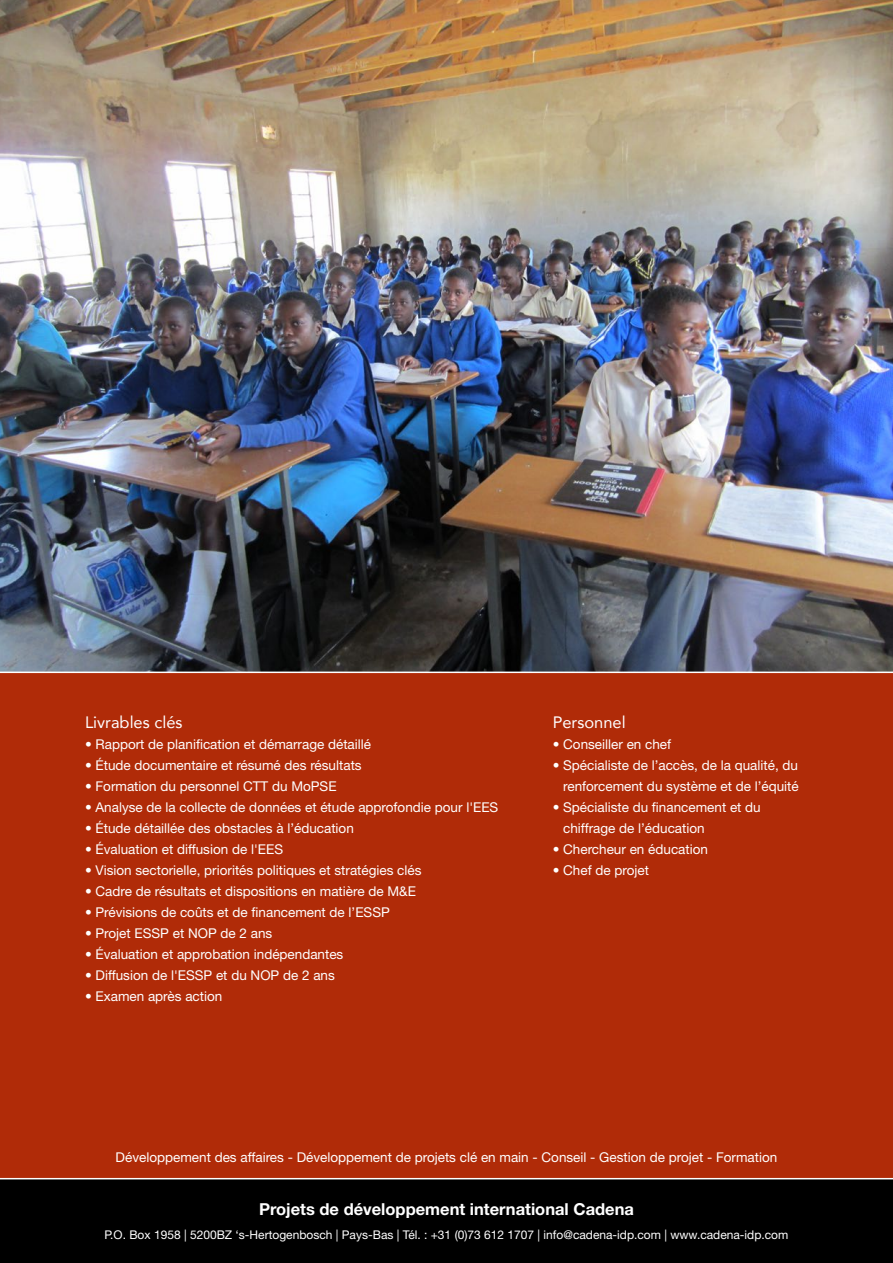
<style>
.page{position:relative;width:893px;height:1263px;background:#fff}
.page>*{position:absolute;margin:0;border:0;box-sizing:border-box;transform-origin:0 0}
.t1{font:700 16.5px "Helvetica Neue LT Std";color:#fff}
.t2{font:16.5px "Avenir";color:#fff}
.t3{font:13.5px/21px "Helvetica Neue LT Std";color:#fff;text-align:right}
.t4{font:12px "Helvetica Neue LT Std";color:#fff}
</style>
<div class="page">
<div style="left:0;top:671px;width:893px;height:508px;background:#b02b08"></div>
<div style="left:0;top:1179px;width:893px;height:84px;background:#000"></div>
<hr style="left:0;top:1178px;width:893px;height:1px;background:#fff">
<img style="left:0;top:0;width:893px;height:671px">
<hr style="left:0;top:671px;width:893px;height:2px;background:#fff">
<p class="t2" style="left:85px;top:709px;width:99px">Livrables clés</p>
<p class="t3" style="left:85px;top:733px;width:288px">• Rapport de planification et démarrage détaillé</p>
<p class="t3" style="left:85px;top:754px;width:278px">• Étude documentaire et résumé des résultats</p>
<p class="t3" style="left:85px;top:775px;width:253px">• Formation du personnel CTT du MoPSE</p>
<p class="t3" style="left:85px;top:796px;width:415px">• Analyse de la collecte de données et étude approfondie pour l'EES</p>
<p class="t3" style="left:85px;top:817px;width:270px">• Étude détaillée des obstacles à l’éducation</p>
<p class="t3" style="left:85px;top:838px;width:200px">• Évaluation et diffusion de l'EES</p>
<p class="t3" style="left:85px;top:859px;width:338px">• Vision sectorielle, priorités politiques et stratégies clés</p>
<p class="t3" style="left:85px;top:880px;width:332px">• Cadre de résultats et dispositions en matière de M&amp;E</p>
<p class="t3" style="left:85px;top:901px;width:306px">• Prévisions de coûts et de financement de l’ESSP</p>
<p class="t3" style="left:85px;top:922px;width:189px">• Projet ESSP et NOP de 2 ans</p>
<p class="t3" style="left:85px;top:943px;width:260px">• Évaluation et approbation indépendantes</p>
<p class="t3" style="left:85px;top:964px;width:251px">• Diffusion de l'ESSP et du NOP de 2 ans</p>
<p class="t3" style="left:85px;top:985px;width:139px">• Examen après action</p>
<p class="t2" style="left:553px;top:709px;width:75px">Personnel</p>
<p class="t3" style="left:553px;top:733px;width:120px">• Conseiller en chef</p>
<p class="t3" style="left:553px;top:754px;width:248px">• Spécialiste de l’accès, de la qualité, du renforcement du système et de l’équité</p>
<p class="t3" style="left:563px;top:796px;width:199px;text-align:left;text-indent:-11px">• Spécialiste du financement et du chiffrage de l’éducation</p>
<p class="t3" style="left:553px;top:838px;width:157px">• Chercheur en éducation</p>
<p class="t3" style="left:553px;top:859px;width:98px">• Chef de projet</p>
<p class="t3" style="left:116px;top:1146px;width:663px">Développement des affaires - Développement de projets clé en main - Conseil - Gestion de projet - Formation</p>
<p class="t1" style="left:259px;top:1198px;width:376px">Projets de développement international Cadena</p>
<p class="t4" style="left:105px;top:1227px;width:685px">P.O. Box 1958 | 5200BZ ‘s-Hertogenbosch | Pays-Bas | Tél. : +31 (0)73 612 1707 | info@cadena-idp.com | www.cadena-idp.com</p>
</div>
